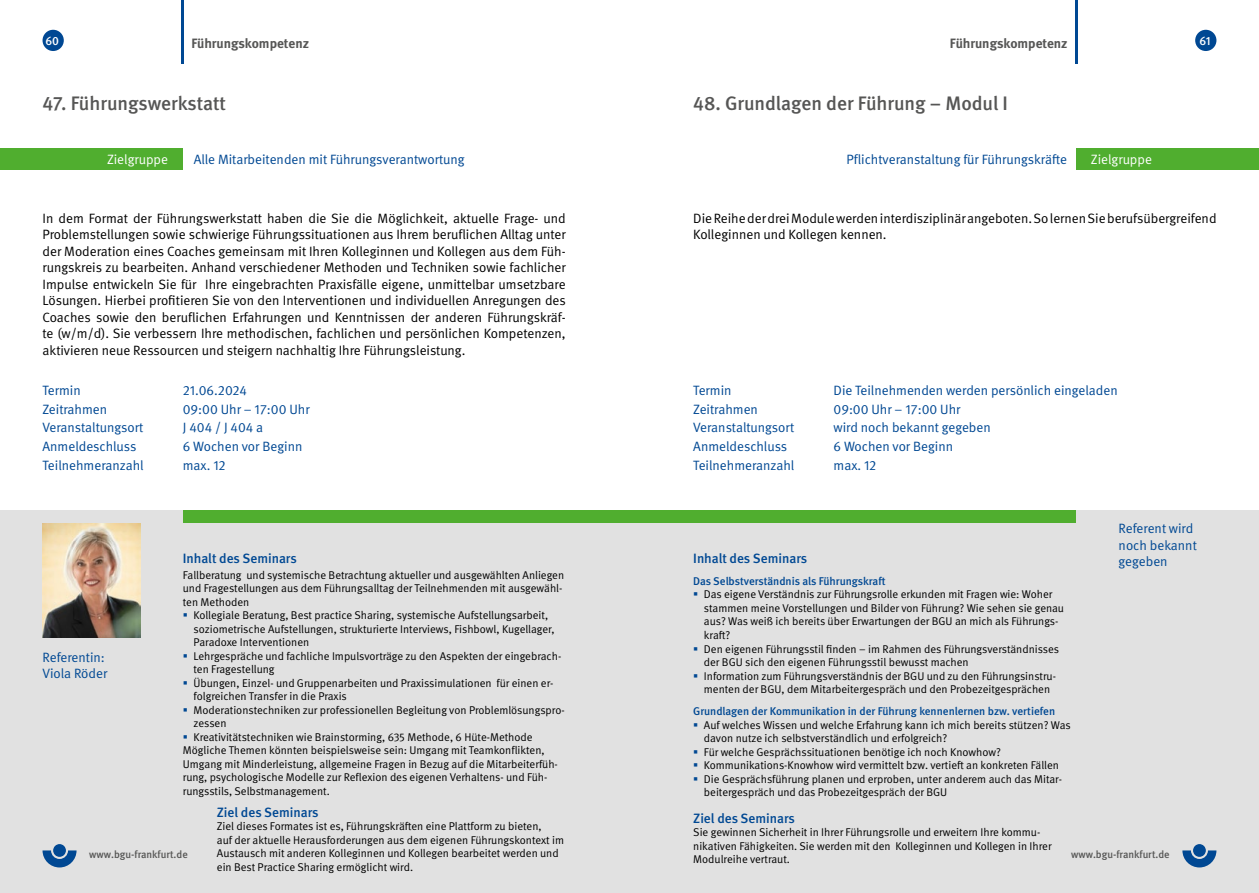
<style>
.page{position:relative;width:1259px;height:893px;background:#fff}
.page>*{position:absolute;margin:0;border:0;box-sizing:border-box;transform-origin:0 0}
.t1{font:500 19.5px "DGUV Meta";color:#565655}
.t2{font:13.5px/16.5px "DGUV Meta";color:#000;text-align:justify}
.t3{font:13.5px/16.5px "DGUV Meta";color:#004893}
.t4{font:500 13.5px "DGUV Meta";color:#004893}
.t5{font:700 13.5px "DGUV Meta";color:#565655}
.t6{font:13.5px "DGUV Meta";color:#fff}
.t7{font:500 12px "DGUV Meta";color:#fff}
.t8{font:11.25px/13.5px "DGUV Meta";color:#000}
.t9{font:500 11.25px "DGUV Meta";color:#004893}
.t10{font:500 10.5px "DGUV Meta";color:#565655}
</style>
<div class="page">
<div style="left:0;top:510px;width:629px;height:383px;background:#e1e1e1"></div>
<div style="left:629px;top:510px;width:630px;height:383px;background:#e1e1e1"></div>
<div style="left:183px;top:510px;width:446px;height:13px;background:#50ae2f"></div>
<div style="left:629px;top:510px;width:447px;height:13px;background:#50ae2f"></div>
<div style="left:43px;top:30px;width:21px;height:21px;background:#004893;border-radius:50%"></div>
<div style="left:1195px;top:30px;width:21px;height:21px;background:#004893;border-radius:50%"></div>
<svg style="left:43px;top:850px;width:34px;height:17px"></svg>
<div style="left:53px;top:844px;width:13px;height:13px;background:#004893;border-radius:50%"></div>
<svg style="left:1182px;top:850px;width:34px;height:17px"></svg>
<div style="left:1193px;top:844px;width:12px;height:13px;background:#004893;border-radius:50%"></div>
<hr style="left:181px;top:0;width:3px;height:64px;background:#004893">
<hr style="left:1074px;top:0;width:3px;height:64px;background:#004893">
<div style="left:0;top:149px;width:183px;height:21px;background:#50ae2f"></div>
<div style="left:1076px;top:149px;width:183px;height:21px;background:#50ae2f"></div>
<img style="left:43px;top:523px;width:97px;height:115px">
<p class="t7" style="left:45px;top:34px;width:15px">60</p>
<p class="t7" style="left:1199px;top:34px;width:12px">61</p>
<p class="t5" style="left:191px;top:36px;width:119px">Führungskompetenz</p>
<p class="t5" style="left:950px;top:36px;width:119px">Führungskompetenz</p>
<h1 class="t1" style="left:43px;top:92px;width:185px">47. Führungswerkstatt</h1>
<h1 class="t1" style="left:693px;top:92px;width:316px">48. Grundlagen der Führung – Modul I</h1>
<p class="t6" style="left:107px;top:152px;width:62px">Zielgruppe</p>
<p class="t3" style="left:194px;top:152px;width:272px">Alle Mitarbeitenden mit Führungsverantwortung</p>
<p class="t6" style="left:1091px;top:152px;width:62px">Zielgruppe</p>
<p class="t3" style="left:846px;top:152px;width:222px">Pflichtveranstaltung für Führungskräfte</p>
<p class="t2" style="left:43px;top:210px;width:525px">In dem Format der Führungswerkstatt haben die Sie die Möglichkeit, aktuelle Frage- und Problemstellungen sowie schwierige Führungssituationen aus Ihrem beruflichen Alltag unter der Moderation eines Coaches gemeinsam mit Ihren Kolleginnen und Kollegen aus dem Füh&shy;rungskreis zu bearbeiten. Anhand verschiedener Methoden und Techniken sowie fachlicher Impulse entwickeln Sie für Ihre eingebrachten Praxisfälle eigene, unmittelbar umsetzbare Lösungen. Hierbei profitieren Sie von den Interventionen und individuellen Anregungen des Coaches sowie den beruflichen Erfahrungen und Kenntnissen der anderen Führungskräf&shy;te (w/m/d). Sie verbessern Ihre methodischen, fachlichen und persönlichen Kompetenzen, aktivieren neue Ressourcen und steigern nachhaltig Ihre Führungsleistung.</p>
<p class="t3" style="left:43px;top:382px;width:40px">Termin</p>
<p class="t3" style="left:183px;top:382px;width:66px">21.06.2024</p>
<p class="t3" style="left:43px;top:401px;width:66px">Zeitrahmen</p>
<p class="t3" style="left:183px;top:401px;width:128px">09:00 Uhr – 17:00 Uhr</p>
<p class="t3" style="left:43px;top:420px;width:102px">Veranstaltungsort</p>
<p class="t3" style="left:183px;top:420px;width:82px">J 404 / J 404 a</p>
<p class="t3" style="left:43px;top:438px;width:95px">Anmeldeschluss</p>
<p class="t3" style="left:183px;top:438px;width:121px">6 Wochen vor Beginn</p>
<p class="t3" style="left:43px;top:457px;width:103px">Teilnehmeranzahl</p>
<p class="t3" style="left:183px;top:457px;width:44px">max. 12</p>
<p class="t2" style="left:693px;top:210px;width:525px">Die Reihe der drei Module werden interdisziplinär angeboten. So lernen Sie berufsübergreifend<br>Kolleginnen und Kollegen kennen.</p>
<p class="t3" style="left:693px;top:382px;width:40px">Termin</p>
<p class="t3" style="left:833px;top:382px;width:286px">Die Teilnehmenden werden persönlich eingeladen</p>
<p class="t3" style="left:693px;top:401px;width:66px">Zeitrahmen</p>
<p class="t3" style="left:833px;top:401px;width:128px">09:00 Uhr – 17:00 Uhr</p>
<p class="t3" style="left:693px;top:420px;width:102px">Veranstaltungsort</p>
<p class="t3" style="left:833px;top:420px;width:159px">wird noch bekannt gegeben</p>
<p class="t3" style="left:693px;top:438px;width:95px">Anmeldeschluss</p>
<p class="t3" style="left:833px;top:438px;width:121px">6 Wochen vor Beginn</p>
<p class="t3" style="left:693px;top:457px;width:103px">Teilnehmeranzahl</p>
<p class="t3" style="left:833px;top:457px;width:44px">max. 12</p>
<p class="t3" style="left:1118px;top:521px;width:80px">Referent wird noch bekannt gegeben</p>
<p class="t4" style="left:183px;top:550px;width:115px">Inhalt des Seminars</p>
<p class="t8" style="left:183px;top:568px;width:383px">Fallberatung und systemische Betrachtung aktueller und ausgewählten Anliegen und Fragestellungen aus dem Führungsalltag der Teilnehmenden mit ausgewähl&shy;ten Methoden</p>
<p class="t8" style="left:193px;top:609px;width:356px">Kollegiale Beratung, Best practice Sharing, systemische Aufstellungsarbeit,</p>
<p class="t8" style="left:193px;top:622px;width:363px">soziometrische Aufstellungen, strukturierte Interviews, Fishbowl, Kugellager,</p>
<p class="t8" style="left:193px;top:636px;width:117px">Paradoxe Interventionen</p>
<p class="t8" style="left:193px;top:649px;width:369px">Lehrgespräche und fachliche Impulsvorträge zu den Aspekten der eingebrach-</p>
<p class="t8" style="left:193px;top:663px;width:83px">ten Fragestellung</p>
<p class="t8" style="left:193px;top:676px;width:361px">Übungen, Einzel- und Gruppenarbeiten und Praxissimulationen für einen er-</p>
<p class="t8" style="left:193px;top:690px;width:155px">folgreichen Transfer in die Praxis</p>
<p class="t8" style="left:193px;top:703px;width:373px">Moderationstechniken zur professionellen Begleitung von Problemlösungspro-</p>
<p class="t8" style="left:193px;top:717px;width:35px">zessen</p>
<p class="t8" style="left:193px;top:730px;width:341px">Kreativitätstechniken wie Brainstorming, 635 Methode, 6 Hüte-Methode</p>
<p class="t8" style="left:183px;top:744px;width:363px">Mögliche Themen könnten beispielsweise sein: Umgang mit Teamkonflikten,</p>
<p class="t8" style="left:183px;top:757px;width:376px">Umgang mit Minderleistung, allgemeine Fragen in Bezug auf die Mitarbeiterfüh-</p>
<p class="t8" style="left:183px;top:771px;width:366px">rung, psychologische Modelle zur Reflexion des eigenen Verhaltens- und Füh-</p>
<p class="t8" style="left:183px;top:784px;width:148px">rungsstils, Selbstmanagement.</p>
<p class="t4" style="left:217px;top:804px;width:103px">Ziel des Seminars</p>
<p class="t8" style="left:217px;top:820px;width:349px">Ziel dieses Formates ist es, Führungskräften eine Plattform zu bieten,<br>auf der aktuelle Herausforderungen aus dem eigenen Führungskontext im Austausch mit anderen Kolleginnen und Kollegen bearbeitet werden und ein Best Practice Sharing ermöglicht wird.</p>
<p class="t4" style="left:693px;top:550px;width:115px">Inhalt des Seminars</p>
<p class="t9" style="left:693px;top:575px;width:194px">Das Selbstverständnis als Führungskraft</p>
<p class="t8" style="left:704px;top:588px;width:362px">Das eigene Verständnis zur Führungsrolle erkunden mit Fragen wie: Woher stammen meine Vorstellungen und Bilder von Führung? Wie sehen sie genau aus? Was weiß ich bereits über Erwartungen der BGU an mich als Führungs&shy;kraft?<br>Den eigenen Führungsstil finden – im Rahmen des Führungsverständnisses der BGU sich den eigenen Führungsstil bewusst machen<br>Information zum Führungsverständnis der BGU und zu den Führungsinstru&shy;menten der BGU, dem Mitarbeitergespräch und den Probezeitgesprächen</p>
<p class="t9" style="left:693px;top:705px;width:363px">Grundlagen der Kommunikation in der Führung kennenlernen bzw. vertiefen</p>
<p class="t8" style="left:704px;top:718px;width:368px">Auf welches Wissen und welche Erfahrung kann ich mich bereits stützen? Was davon nutze ich selbstverständlich und erfolgreich?<br>Für welche Gesprächssituationen benötige ich noch Knowhow?<br>Kommunikations-Knowhow wird vermittelt bzw. vertieft an konkreten Fällen Die Gesprächsführung planen und erproben, unter anderem auch das Mitar&shy;beitergespräch und das Probezeitgespräch der BGU</p>
<p class="t4" style="left:693px;top:810px;width:103px">Ziel des Seminars</p>
<p class="t8" style="left:693px;top:826px;width:360px">Sie gewinnen Sicherheit in Ihrer Führungsrolle und erweitern Ihre kommu&shy;nikativen Fähigkeiten. Sie werden mit den Kolleginnen und Kollegen in Ihrer<br>Modulreihe vertraut.</p>
<p class="t3" style="left:43px;top:649px;width:66px">Referentin:<br>Viola Röder</p>
<p class="t10" style="left:89px;top:849px;width:100px">www.bgu-frankfurt.de</p>
<p class="t10" style="left:1071px;top:849px;width:100px">www.bgu-frankfurt.de</p>
</div>
